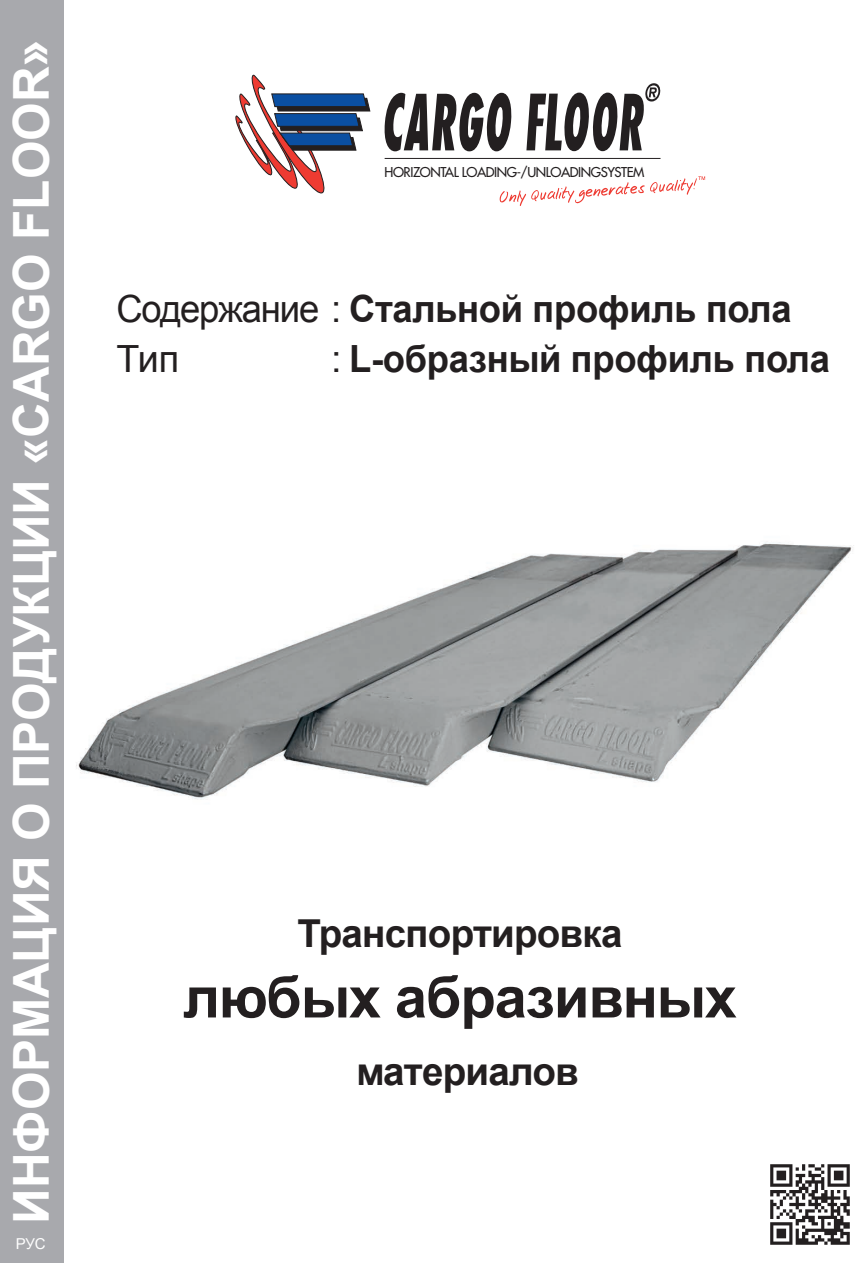
<style>
.page{position:relative;width:864px;height:1263px;background:#fff}
.page>*{position:absolute;margin:0;border:0;box-sizing:border-box;transform-origin:0 0}
.t1{font:700 57.75px "Arial";letter-spacing:-.02em;color:#231f20}
.t2{font:700 49.5px "Arial";color:#fff}
.t3{font:700 38.55px "Arial";letter-spacing:-.02em;color:#231f20}
.t4{font:700 37.5px/49.9px "Arial";letter-spacing:-.01em;color:#231f20}
.t5{font:15px "Arial";color:#fff}
.t6{font:13.2px "Futura";letter-spacing:-.035em;color:#231f20}
.s1{font-weight:400}
</style>
<div class="page">
<img style="left:63px;top:355px;width:791px;height:588px">
<div style="left:0;top:0;width:63px;height:1263px;background:#a8a9ad"></div>
<img style="left:770px;top:1164px;width:80px;height:81px">
<svg style="left:384px;top:93px;width:128px;height:58px"></svg>
<svg style="left:526px;top:83px;width:134px;height:68px"></svg>
<svg style="left:235px;top:75px;width:135px;height:119px"></svg>
<hr style="left:384px;top:158px;width:276px;height:1px;background:#231f20">
<svg style="left:499px;top:176px;width:205px;height:30px"></svg>
<h2 class="t2" style="left:-1px;top:1224px;width:1186px;rotate:-90deg">ИНФОРМАЦИЯ О ПРОДУКЦИИ «CARGO FLOOR»</h2>
<p class="t5" style="left:16px;top:1234px;width:32px">РУС</p>
<p class="t6" style="left:384px;top:164px;width:261px">HORIZONTAL LOADING-/UNLOADINGSYSTEM</p>
<p class="t4" style="left:116px;top:285px;width:676px"><span class="s1">Содержание :</span> Стальной профиль пола<br><span class="s1">Тип</span></p>
<p class="t4" style="left:331px;top:335px;width:500px"><span class="s1">:</span> L-образный профиль пола</p>
<p class="t3" style="left:297px;top:908px;width:326px">Транспортировка</p>
<h1 class="t1" style="left:183px;top:959px;width:555px">любых абразивных</h1>
<p class="t3" style="left:356px;top:1046px;width:224px">материалов</p>
</div>
